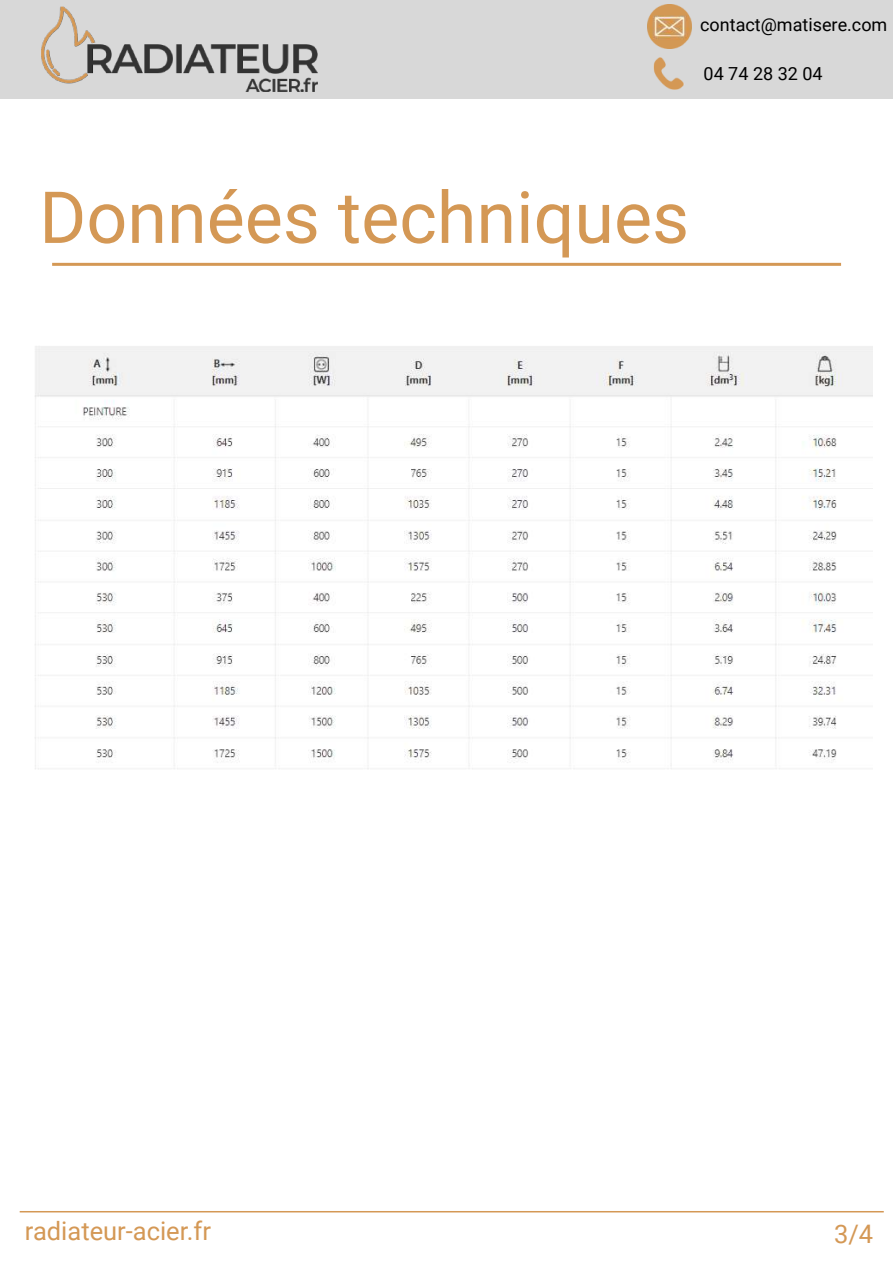
<style>
.page{position:relative;width:893px;height:1263px;background:#fff}
.page>*{position:absolute;margin:0;border:0;box-sizing:border-box;transform-origin:0 0}
.t1{font:71.85px "Roboto";color:#d49855}
.t2{font:25.5px "Roboto";color:#d49855}
.t3{font:18px "Roboto";color:#000}
</style>
<div class="page">
<div style="left:0;top:0;width:893px;height:99px;background:#d8d8d8"></div>
<img style="left:647px;top:4px;width:44px;height:44px">
<img style="left:653px;top:58px;width:31px;height:31px">
<img style="left:41px;top:6px;width:277px;height:86px">
<hr style="left:20px;top:1211px;width:864px;height:1px;background:#d49855">
<img style="left:35px;top:346px;width:837px;height:423px">
<hr style="left:52px;top:263px;width:789px;height:3px;background:#d49855">
<p class="t3" style="left:700px;top:12px;width:189px">contact@matisere.com</p>
<p class="t3" style="left:704px;top:60px;width:121px">04 74 28 32 04</p>
<h1 class="t1" style="left:39px;top:167px;width:651px">Données techniques</h1>
<h2 class="t2" style="left:25px;top:1213px;width:188px">radiateur-acier.fr</h2>
<h2 class="t2" style="left:834px;top:1216px;width:41px">3/4</h2>
</div>
